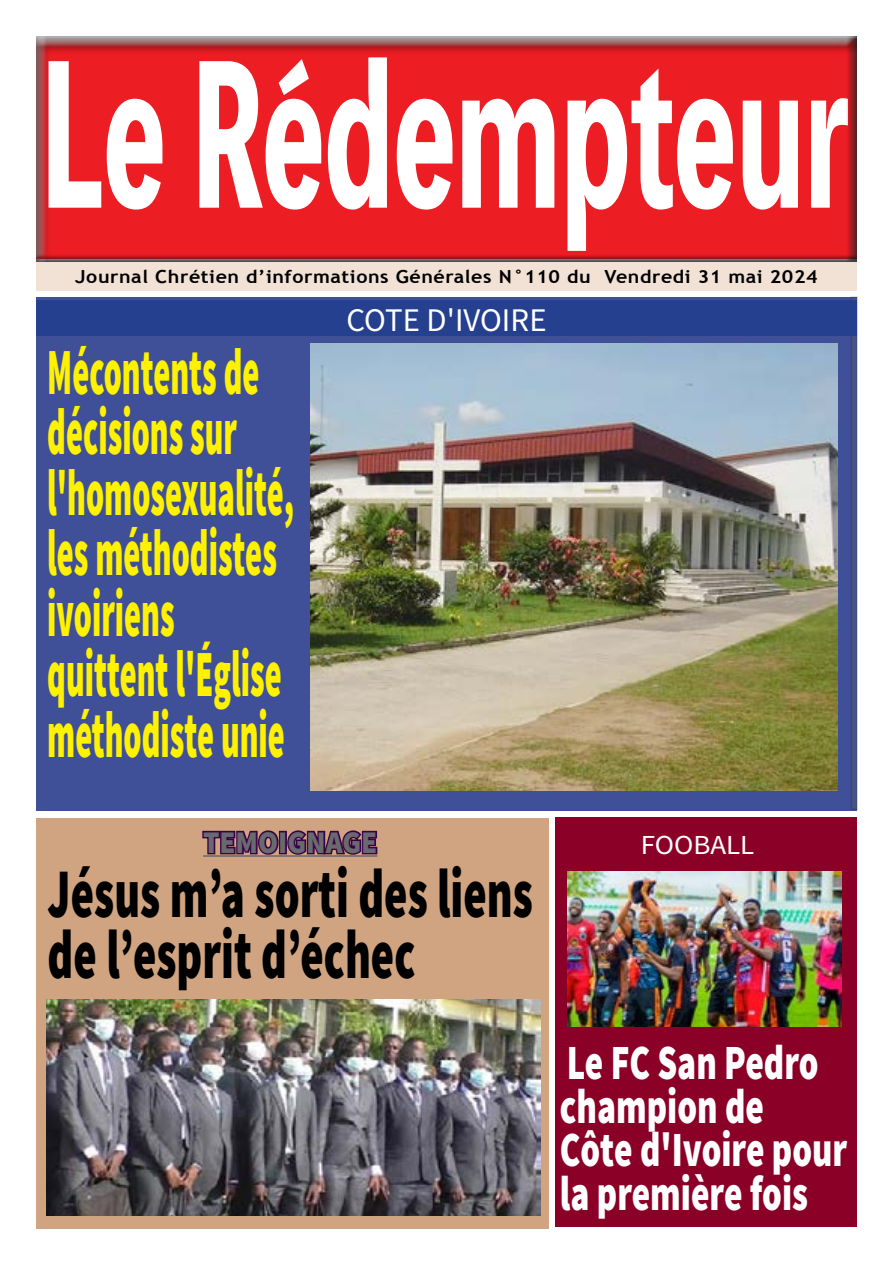
<style>
.page{position:relative;width:893px;height:1263px;background:#fff}
.page>*{position:absolute;margin:0;border:0;box-sizing:border-box;transform-origin:0 0}
.t1{font:800 187.8px "Toppan Bunkyu Midashi Gothic Std N";color:#fff;scale:.58 1}
.t2{font:900 69.75px/60.8px "Source Sans Pro";color:#000;scale:.64 1}
.t3{font:900 66px/60.4px "Source Sans Pro";color:#fff200;scale:.49 1}
.t4{font:900 49.2px/43.8px "Source Sans Pro";color:#fff;scale:.72 1}
.t5{font:33px "Source Sans Pro";color:#fff}
.t6{font:900 31.65px "Source Sans Pro";color:#696a6d;scale:.92 1}
.t7{font:27.45px "Source Sans Pro";color:#fff;scale:1.06 1}
.t8{font:700 18px "Trebuchet MS";letter-spacing:.03em;color:#000;scale:1.09 1}
</style>
<div class="page">
<div style="left:555px;top:817px;width:301px;height:410px;background:#8b0027"></div>
<div style="left:36px;top:818px;width:512px;height:411px;background:#d0a481"></div>
<div style="left:36px;top:297px;width:821px;height:513px;background:#3f5098"></div>
<div style="left:30px;top:29px;width:838px;height:237px;background:#000;opacity:.75"></div>
<div style="left:36px;top:262px;width:821px;height:28px;background:#f1e2d5"></div>
<div style="left:851px;top:297px;width:6px;height:512px;background:#485381"></div>
<div style="left:36px;top:301px;width:821px;height:35px;background:#25408f"></div>
<hr style="left:203px;top:855px;width:174px;height:2px;background:#696a6d">
<svg style="left:202px;top:830px;width:78px;height:26px"></svg>
<div style="left:279px;top:831px;width:8px;height:23px;border:3px solid #3a0047"></div>
<svg style="left:286px;top:830px;width:92px;height:26px"></svg>
<img style="left:310px;top:344px;width:527px;height:446px">
<img style="left:47px;top:999px;width:493px;height:216px">
<img style="left:567px;top:871px;width:274px;height:155px">
<h1 class="t1" style="left:40px;top:-8px;width:1395px">Le Rédempteur</h1>
<p class="t8" style="left:75px;top:265px;width:683px">Journal Chrétien d’informations Générales N°110 du Vendredi 31 mai 2024</p>
<p class="t5" style="left:346px;top:299px;width:202px">COTE D'IVOIRE</p>
<p class="t3" style="left:47px;top:345px;width:505px">Mécontents de décisions sur l'homosexualité, les méthodistes ivoiriens quittent l'Église méthodiste unie</p>
<p class="t6" style="left:203px;top:822px;width:191px">temoignage</p>
<p class="t7" style="left:641px;top:828px;width:109px">FOOBALL</p>
<p class="t2" style="left:48px;top:866px;width:760px">Jésus m’a sorti des liens de l’esprit d’échec</p>
<p class="t4" style="left:560px;top:1043px;width:401px">le FC San Pedro champion de<br>Côte d'Ivoire pour la première fois</p>
</div>
